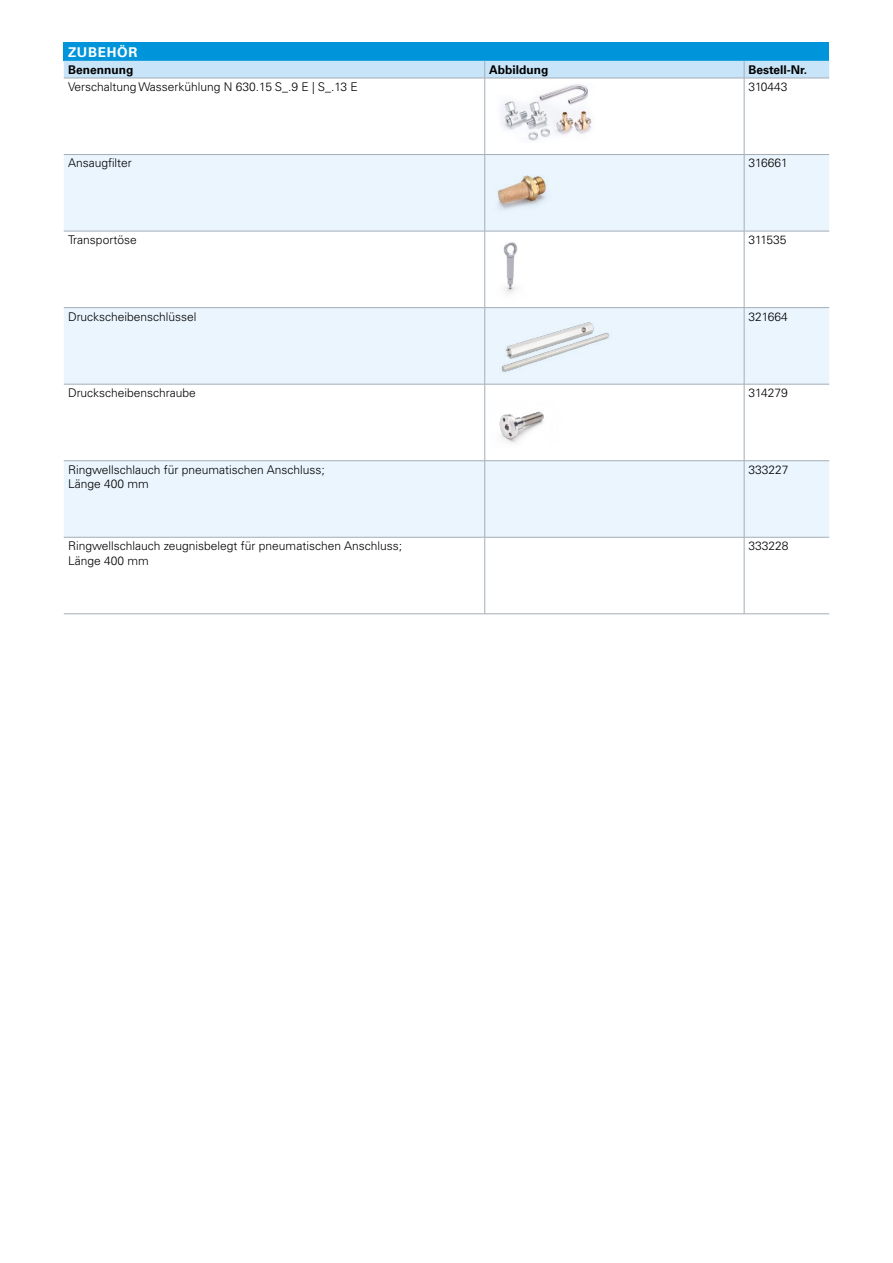
<style>
.page{position:relative;width:893px;height:1263px;background:#fff}
.page>*{position:absolute;margin:0;border:0;box-sizing:border-box;transform-origin:0 0}
.t1{font:700 13.5px "Univers LT Pro 65";letter-spacing:.05em;color:#fff}
.t2{font:300 12px/14.4px "Univers LT Pro 45";color:#000}
.t3{font:700 12px "Univers LT Pro 65";color:#000}
</style>
<div class="page">
<div style="left:64px;top:43px;width:765px;height:18px;background:#0095db"></div>
<svg style="left:64px;top:155px;width:765px;height:382px;fill:#eaf5fd"></svg>
<div style="left:64px;top:61px;width:765px;height:17px;background:#c8e4f9"></div>
<hr style="left:64px;top:78px;width:421px;height:1px;background:#a4adb7">
<hr style="left:485px;top:78px;width:259px;height:1px;background:#a4adb7">
<hr style="left:744px;top:78px;width:85px;height:1px;background:#a4adb7">
<hr style="left:64px;top:154px;width:421px;height:1px;background:#a4adb7">
<hr style="left:485px;top:154px;width:259px;height:1px;background:#a4adb7">
<hr style="left:744px;top:154px;width:85px;height:1px;background:#a4adb7">
<hr style="left:64px;top:231px;width:421px;height:1px;background:#a4adb7">
<hr style="left:485px;top:231px;width:259px;height:1px;background:#a4adb7">
<hr style="left:744px;top:231px;width:85px;height:1px;background:#a4adb7">
<hr style="left:64px;top:307px;width:421px;height:1px;background:#a4adb7">
<hr style="left:485px;top:307px;width:259px;height:1px;background:#a4adb7">
<hr style="left:744px;top:307px;width:85px;height:1px;background:#a4adb7">
<hr style="left:64px;top:384px;width:421px;height:1px;background:#a4adb7">
<hr style="left:485px;top:384px;width:259px;height:1px;background:#a4adb7">
<hr style="left:744px;top:384px;width:85px;height:1px;background:#a4adb7">
<hr style="left:64px;top:460px;width:421px;height:1px;background:#a4adb7">
<hr style="left:485px;top:460px;width:259px;height:1px;background:#a4adb7">
<hr style="left:744px;top:460px;width:85px;height:1px;background:#a4adb7">
<hr style="left:64px;top:537px;width:421px;height:1px;background:#a4adb7">
<hr style="left:485px;top:537px;width:259px;height:1px;background:#a4adb7">
<hr style="left:744px;top:537px;width:85px;height:1px;background:#a4adb7">
<hr style="left:64px;top:613px;width:421px;height:1px;background:#a4adb7">
<hr style="left:485px;top:613px;width:259px;height:1px;background:#a4adb7">
<hr style="left:744px;top:613px;width:85px;height:1px;background:#a4adb7">
<hr style="left:484px;top:78px;width:1px;height:76px;background:#a4adb7">
<hr style="left:744px;top:78px;width:1px;height:76px;background:#a4adb7">
<hr style="left:484px;top:155px;width:1px;height:76px;background:#a4adb7">
<hr style="left:744px;top:155px;width:1px;height:76px;background:#a4adb7">
<hr style="left:484px;top:231px;width:1px;height:76px;background:#a4adb7">
<hr style="left:744px;top:231px;width:1px;height:76px;background:#a4adb7">
<hr style="left:484px;top:308px;width:1px;height:76px;background:#a4adb7">
<hr style="left:744px;top:308px;width:1px;height:76px;background:#a4adb7">
<hr style="left:484px;top:384px;width:1px;height:76px;background:#a4adb7">
<hr style="left:744px;top:384px;width:1px;height:76px;background:#a4adb7">
<hr style="left:484px;top:461px;width:1px;height:76px;background:#a4adb7">
<hr style="left:744px;top:461px;width:1px;height:76px;background:#a4adb7">
<hr style="left:484px;top:537px;width:1px;height:77px;background:#a4adb7">
<hr style="left:744px;top:537px;width:1px;height:77px;background:#a4adb7">
<img style="left:501px;top:84px;width:91px;height:57px">
<div style="left:489px;top:159px;width:82px;height:64px;background:#eaf5fd"></div>
<img style="left:498px;top:176px;width:48px;height:28px">
<img style="left:489px;top:235px;width:68px;height:66px">
<img style="left:489px;top:312px;width:135px;height:64px">
<img style="left:489px;top:388px;width:88px;height:61px">
<p class="t1" style="left:68px;top:42px;width:71px">ZUBEHÖR</p>
<p class="t3" style="left:68px;top:61px;width:67px">Benennung</p>
<p class="t3" style="left:489px;top:61px;width:61px">Abbildung</p>
<p class="t3" style="left:748px;top:61px;width:60px">Bestell-Nr.</p>
<p class="t2" style="left:68px;top:79px;width:291px">Verschaltung Wasserkühlung N 630.15 S_.9 E | S_.13 E</p>
<p class="t2" style="left:748px;top:79px;width:41px">310443</p>
<p class="t2" style="left:68px;top:156px;width:65px">Ansaugfilter</p>
<p class="t2" style="left:748px;top:156px;width:41px">316661</p>
<p class="t2" style="left:68px;top:232px;width:70px">Transportöse</p>
<p class="t2" style="left:748px;top:232px;width:40px">311535</p>
<p class="t2" style="left:68px;top:309px;width:130px">Druckscheibenschlüssel</p>
<p class="t2" style="left:748px;top:309px;width:41px">321664</p>
<p class="t2" style="left:68px;top:385px;width:129px">Druckscheibenschraube</p>
<p class="t2" style="left:748px;top:385px;width:41px">314279</p>
<p class="t2" style="left:68px;top:462px;width:258px">Ringwellschlauch für pneumatischen Anschluss;<br>Länge 400 mm</p>
<p class="t2" style="left:748px;top:462px;width:42px">333227</p>
<p class="t2" style="left:68px;top:538px;width:336px">Ringwellschlauch zeugnisbelegt für pneumatischen Anschluss;<br>Länge 400 mm</p>
<p class="t2" style="left:748px;top:538px;width:42px">333228</p>
</div>
